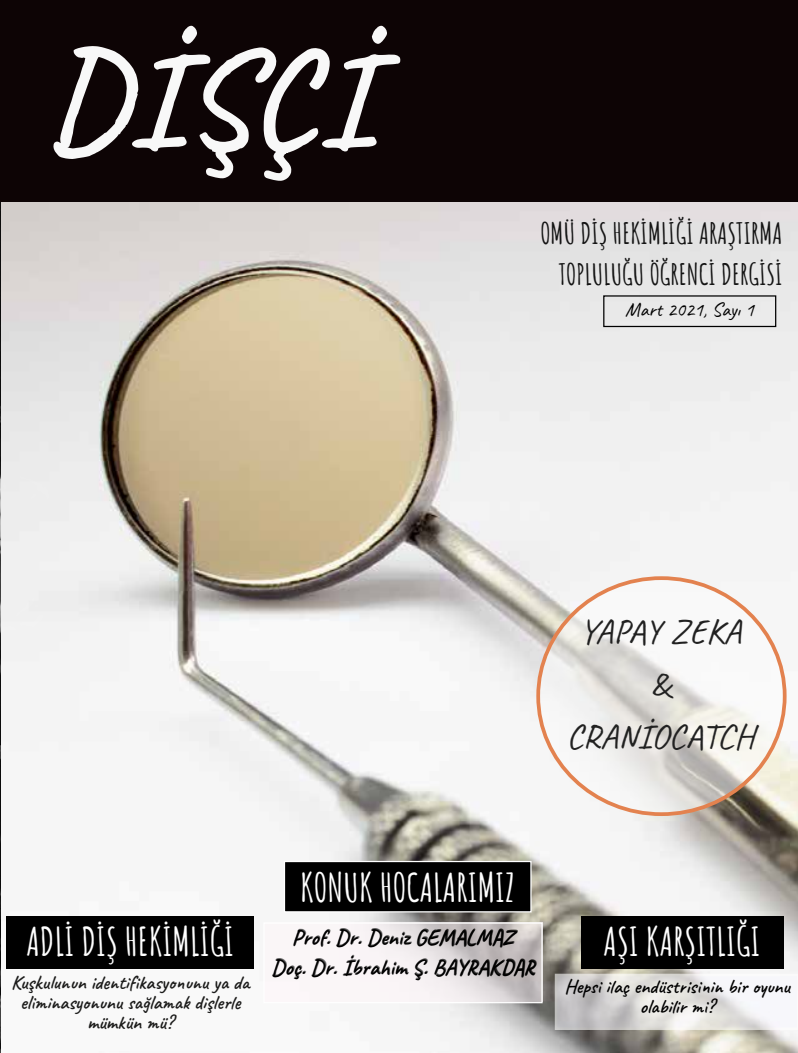
<style>
.page{position:relative;width:798px;height:1053px;background:#fff}
.page>*{position:absolute;margin:0;border:0;box-sizing:border-box;transform-origin:0 0}
.t1{font:600 138.75px "Caveat";color:#f8f8f8}
.t2{font:700 38.75px "Amatic SC";color:#fff}
.t3{font:35px/52.5px "Caveat";letter-spacing:-.01em;color:#212121;text-align:center}
.t4{font:700 28.75px/41.2px "Amatic SC";color:#131313;text-align:right}
.t5{font:600 22.5px/30px "Caveat";color:#000;text-align:center}
.t6{font:600 20px/20px "Caveat";color:#1b1b1a;text-align:center}
.t7{font:600 20px/20px "Caveat";color:#000;text-align:center}
.t8{font:20px "Caveat";color:#000}
</style>
<div class="page">
<img style="left:2px;top:202px;width:795px;height:850px">
<div style="left:0;top:0;width:797px;height:201px;background:#0d0405"></div>
<div style="left:603px;top:295px;width:173px;height:32px;border:1px solid #000"></div>
<div style="left:6px;top:916px;width:248px;height:52px;background:#000"></div>
<svg style="left:536px;top:578px;width:246px;height:235px;fill:#f5f4f1"></svg>
<svg style="left:265px;top:924px;width:275px;height:77px;fill:#f6f2f3"></svg>
<svg style="left:554px;top:973px;width:243px;height:56px"></svg>
<div style="left:284px;top:861px;width:246px;height:50px;background:#000"></div>
<div style="left:284px;top:860px;width:247px;height:52px;border:1px solid #fff"></div>
<div style="left:580px;top:916px;width:203px;height:52px;background:#000"></div>
<div style="left:263px;top:922px;width:279px;height:81px;border:1px solid #fff"></div>
<h1 class="t1" style="left:45px;top:11px;width:328px">DİŞÇİ</h1>
<h3 class="t4" style="left:540px;top:210px;width:243px">OMÜ DİŞ HEKİMLİĞİ ARAŞTIRMA<br>TOPLULUĞU ÖĞRENCİ DERGİSİ</h3>
<p class="t8" style="left:625px;top:296px;width:130px">Mart 2021, Sayı 1</p>
<h2 class="t2" style="left:300px;top:857px;width:217px">KONUK HOCALARIMIZ</h2>
<h3 class="t3" style="left:566px;top:605px;width:189px">YAPAY ZEKA &amp;<br>CRANİOCATCH</h3>
<h2 class="t2" style="left:26px;top:911px;width:209px">ADLİ DİŞ HEKİMLİĞİ</h2>
<p class="t6" style="left:11px;top:972px;width:240px">Kuşkulunun identifikasyonunu ya da eliminasyonunu sağlamak dişlerle mümkün mü?</p>
<p class="t5" style="left:271px;top:922px;width:265px">Prof. Dr. Deniz GEMALMAZ<br>Doç. Dr. İbrahim Ş. BAYRAKDAR</p>
<h2 class="t2" style="left:603px;top:911px;width:159px">AŞI KARŞITLIĞI</h2>
<p class="t7" style="left:564px;top:975px;width:227px">Hepsi ilaç endüstrisinin bir oyunu olabilir mi?</p>
</div>
